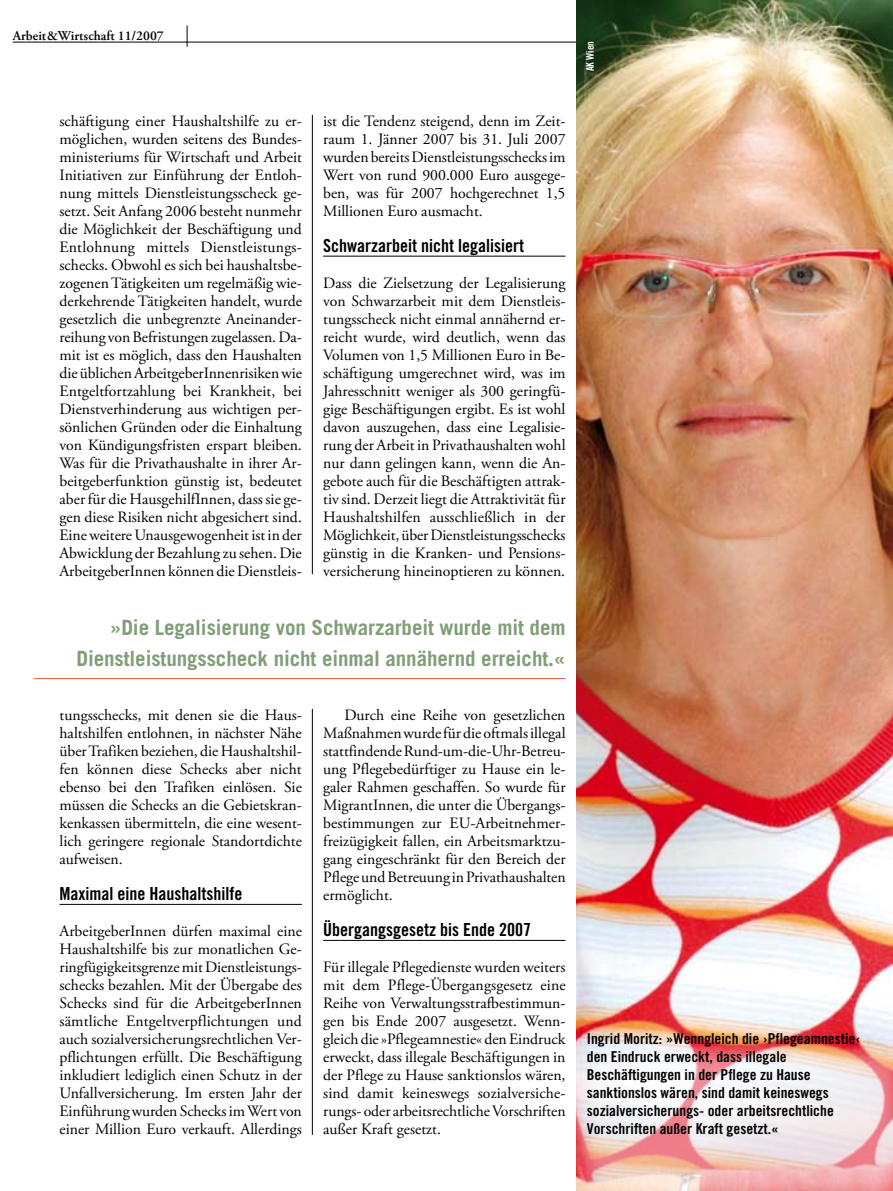
<style>
.page{position:relative;width:893px;height:1191px;background:#fff}
.page>*{position:absolute;margin:0;border:0;box-sizing:border-box;transform-origin:0 0}
.t1{font:700 21px/30px "Trade Gothic";letter-spacing:-.005em;color:#809e77;text-align:right}
.t2{font:18px "Trade Gothic Bold Cond Twenty";color:#000}
.t3{font:15.75px/18px "Adobe Garamond Pro";color:#000;text-align:justify}
.t4{font:15px/18px "Trade Gothic Bold Cond Twenty";color:#000}
.t5{font:600 13.5px "Adobe Garamond Pro";color:#000}
.t6{font:10.5px "Trade Gothic Bold Cond Twenty";color:#fff}
</style>
<div class="page">
<svg style="left:187px;top:26px;width:1px;height:21px"></svg>
<hr style="left:13px;top:42px;width:867px;height:1px;background:#000">
<hr style="left:60px;top:904px;width:242px;height:1px;background:#000">
<hr style="left:323px;top:256px;width:243px;height:1px;background:#000">
<hr style="left:323px;top:940px;width:243px;height:1px;background:#000">
<img style="left:576px;top:0;width:317px;height:1045px">
<svg style="left:576px;top:1045px;width:317px;height:146px"></svg>
<hr style="left:312px;top:115px;width:1px;height:459px;background:#000">
<hr style="left:34px;top:678px;width:532px;height:1px;background:#e75236">
<hr style="left:312px;top:709px;width:1px;height:425px;background:#000">
<p class="t5" style="left:13px;top:28px;width:153px">Arbeit&amp;Wirtschaft 11/2007</p>
<p class="t3" style="left:60px;top:113px;width:244px">schäftigung einer Haushaltshilfe zu er&shy;möglichen, wurden seitens des Bundes&shy;ministeriums für Wirtschaft und Arbeit Initiativen zur Einführung der Entloh&shy;nung mittels Dienstleistungsscheck ge&shy;setzt. Seit Anfang 2006 besteht nunmehr die Möglichkeit der Beschäftigung und Entlohnung mittels Dienstleistungs&shy;schecks. Obwohl es sich bei haushaltsbe&shy;zogenen Tätigkeiten um regelmäßig wie&shy;derkehrende Tätigkeiten handelt, wurde gesetzlich die unbegrenzte Aneinander&shy;reihung von Befristungen zugelassen. Da&shy;mit ist es möglich, dass den Haushalten die üblichen ArbeitgeberInnenrisiken wie Entgeltfortzahlung bei Krankheit, bei Dienstverhinderung aus wichtigen per&shy;sönlichen Gründen oder die Einhaltung von Kündigungsfristen erspart bleiben.<br>Was für die Privathaushalte in ihrer Ar&shy;beitgeberfunktion günstig ist, bedeutet aber für die HausgehilfInnen, dass sie ge&shy;gen diese Risiken nicht abgesichert sind.<br>Eine weitere Unausgewogenheit ist in der Abwicklung der Bezahlung zu sehen. Die ArbeitgeberInnen können die Dienstleis-</p>
<p class="t3" style="left:323px;top:113px;width:244px">ist die Tendenz steigend, denn im Zeit&shy;raum 1. Jänner 2007 bis 31. Juli 2007 wurden bereits Dienstleistungsschecks im Wert von rund 900.000 Euro ausgege&shy;ben, was für 2007 hochgerechnet 1,5<br>Millionen Euro ausmacht.</p>
<p class="t2" style="left:323px;top:235px;width:202px">Schwarzarbeit nicht legalisiert</p>
<p class="t3" style="left:323px;top:275px;width:244px">Dass die Zielsetzung der Legalisierung von Schwarzarbeit mit dem Dienstleis&shy;tungsscheck nicht einmal annähernd er&shy;reicht wurde, wird deutlich, wenn das Volumen von 1,5 Millionen Euro in Be&shy;schäftigung umgerechnet wird, was im Jahresschnitt weniger als 300 geringfü&shy;gige Beschäftigungen ergibt. Es ist wohl davon auszugehen, dass eine Legalisie&shy;rung der Arbeit in Privathaushalten wohl nur dann gelingen kann, wenn die An&shy;gebote auch für die Beschäftigten attrak&shy;tiv sind. Derzeit liegt die Attraktivität für Haushaltshilfen ausschließlich in der Möglichkeit, über Dienstleistungsschecks günstig in die Kranken- und Pensions&shy;versicherung hineinoptieren zu können.</p>
<h1 class="t1" style="left:76px;top:612px;width:491px">»Die Legalisierung von Schwarzarbeit wurde mit dem<br>Dienstleistungsscheck nicht einmal annähernd erreicht.«</h1>
<p class="t3" style="left:60px;top:707px;width:244px">tungsschecks, mit denen sie die Haus&shy;haltshilfen entlohnen, in nächster Nähe über Trafiken beziehen, die Haushaltshil&shy;fen können diese Schecks aber nicht ebenso bei den Trafiken einlösen. Sie müssen die Schecks an die Gebietskran&shy;kenkassen übermitteln, die eine wesent&shy;lich geringere regionale Standortdichte aufweisen.</p>
<p class="t2" style="left:60px;top:883px;width:184px">Maximal eine Haushaltshilfe</p>
<p class="t3" style="left:60px;top:923px;width:244px">ArbeitgeberInnen dürfen maximal eine Haushaltshilfe bis zur monatlichen Ge&shy;ringfügigkeitsgrenze mit Dienstleistungs&shy;schecks bezahlen. Mit der Übergabe des Schecks sind für die ArbeitgeberInnen sämtliche Entgeltverpflichtungen und auch sozialversicherungsrechtlichen Ver&shy;pflichtungen erfüllt. Die Beschäftigung inkludiert lediglich einen Schutz in der Unfallversicherung. Im ersten Jahr der Einführung wurden Schecks im Wert von einer Million Euro verkauft. Allerdings</p>
<p class="t3" style="left:323px;top:707px;width:244px;text-indent:21px">Durch eine Reihe von gesetzlichen Maßnahmen wurde für die oftmals illegal stattfindende Rund-um-die-Uhr-Betreu&shy;ung Pflegebedürftiger zu Hause ein le&shy;galer Rahmen geschaffen. So wurde für MigrantInnen, die unter die Übergangs&shy;bestimmungen zur EU-Arbeitnehmer&shy;freizügigkeit fallen, ein Arbeitsmarktzu&shy;gang eingeschränkt für den Bereich der Pflege und Betreuung in Privathaushalten ermöglicht.</p>
<p class="t2" style="left:323px;top:919px;width:209px">Übergangsgesetz bis Ende 2007</p>
<p class="t3" style="left:323px;top:959px;width:244px">Für illegale Pflegedienste wurden weiters mit dem Pflege-Übergangsgesetz eine Reihe von Verwaltungsstrafbestimmun&shy;gen bis Ende 2007 ausgesetzt. Wenn&shy;gleich die »Pflegeamnestie« den Eindruck erweckt, dass illegale Beschäftigungen in der Pflege zu Hause sanktionslos wären, sind damit keineswegs sozialversiche&shy;rungs- oder arbeitsrechtliche Vorschriften außer Kraft gesetzt.</p>
<p class="t6" style="left:584px;top:71px;width:32px;rotate:-90deg">AK Wien</p>
<p class="t4" style="left:587px;top:1030px;width:275px">Ingrid Moritz: »Wenngleich die ›Pflegeamnestie‹ den Eindruck erweckt, dass illegale Beschäftigungen in der Pflege zu Hause sanktionslos wären, sind damit keineswegs sozialversicherungs- oder arbeitsrechtliche Vorschriften außer Kraft gesetzt.«</p>
</div>
